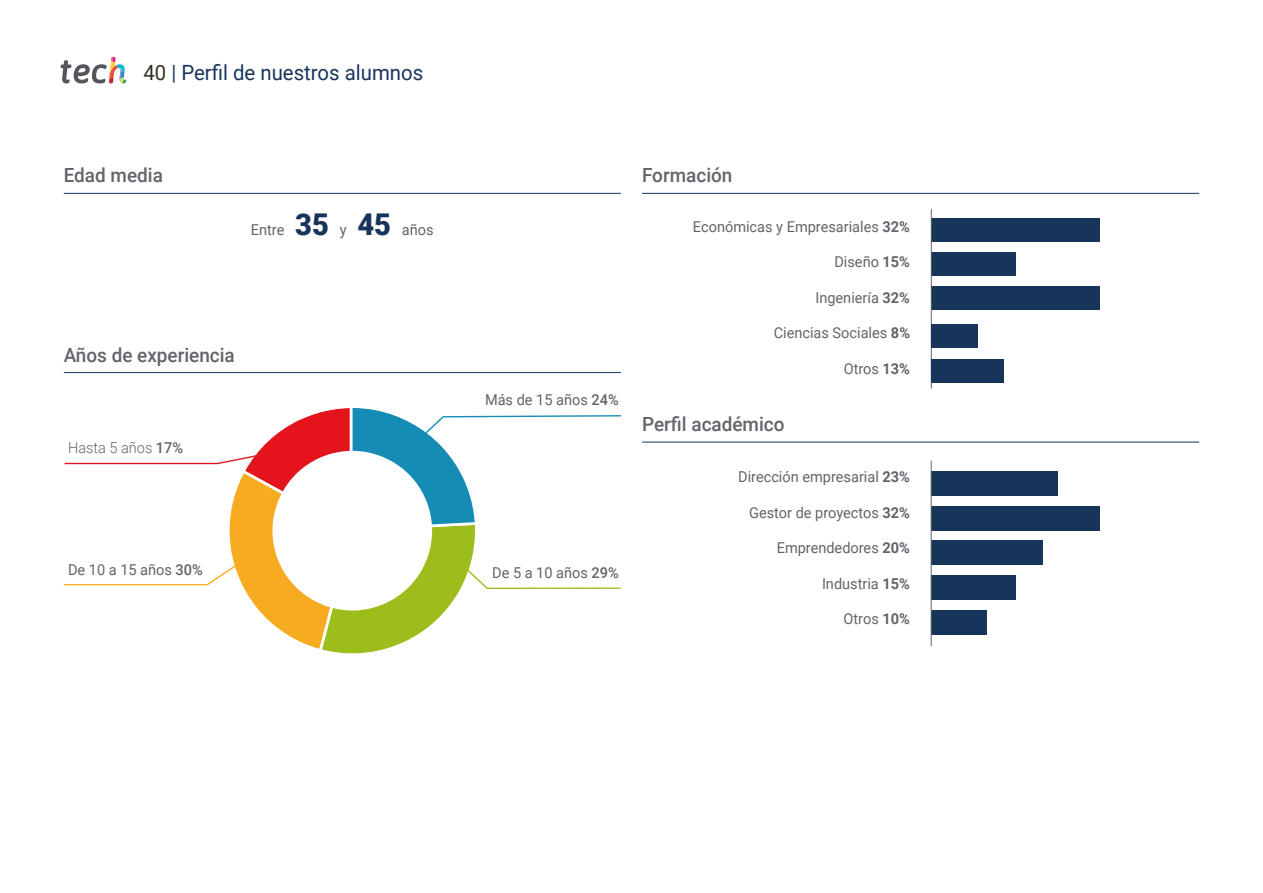
<style>
.page{position:relative;width:1263px;height:893px;background:#fff}
.page>*{position:absolute;margin:0;border:0;box-sizing:border-box;transform-origin:0 0}
.t1{font:21px "Roboto";color:#1a355c}
.t2{font:500 19.5px "Roboto";color:#61646a}
.t3{font:15px "Roboto";color:#61646a}
.t4{font:15px "Roboto";color:#636363}
.t5{font:300 15px "Roboto";color:#636363}
.s1{color:#312e20}
.s2{font-weight:900;font-size:30px;color:#17355b}
.s3{font-weight:500}
.s4{font-weight:700}
</style>
<div class="page">
<svg style="left:61px;top:57px;width:65px;height:27px"></svg>
<hr style="left:64px;top:193px;width:557px;height:1px;background:#17355b">
<hr style="left:64px;top:372px;width:557px;height:1px;background:#17355b">
<svg style="left:64px;top:408px;width:557px;height:246px"></svg>
<hr style="left:642px;top:442px;width:557px;height:1px;background:#17355b">
<hr style="left:642px;top:193px;width:557px;height:1px;background:#17355b">
<div style="left:931px;top:219px;width:168px;height:23px;background:#17355b"></div>
<div style="left:931px;top:252px;width:84px;height:24px;background:#17355b"></div>
<div style="left:931px;top:286px;width:168px;height:24px;background:#17355b"></div>
<hr style="left:931px;top:209px;width:1px;height:180px;background:#61646a">
<div style="left:931px;top:324px;width:47px;height:24px;background:#17355b"></div>
<div style="left:931px;top:359px;width:72px;height:24px;background:#17355b"></div>
<div style="left:931px;top:471px;width:127px;height:25px;background:#17355b"></div>
<div style="left:931px;top:506px;width:168px;height:24px;background:#17355b"></div>
<div style="left:931px;top:541px;width:111px;height:24px;background:#17355b"></div>
<div style="left:931px;top:575px;width:84px;height:25px;background:#17355b"></div>
<div style="left:931px;top:610px;width:56px;height:25px;background:#17355b"></div>
<hr style="left:931px;top:461px;width:1px;height:185px;background:#61646a">
<h1 class="t1" style="left:144px;top:57px;width:281px"><span class="s1">40</span> | Perfil de nuestros alumnos</h1>
<h2 class="t2" style="left:64px;top:161px;width:101px">Edad media</h2>
<p class="t3" style="left:251px;top:219px;width:184px">Entre <span class="s2">35</span> y <span class="s2">45</span> años</p>
<h2 class="t2" style="left:64px;top:341px;width:173px">Años de experiencia</h2>
<p class="t5" style="left:68px;top:437px;width:117px">Hasta 5 años <span class="s3">17%</span></p>
<p class="t4" style="left:485px;top:389px;width:135px">Más de 15 años <span class="s3">24%</span></p>
<p class="t4" style="left:68px;top:559px;width:136px">De 10 a 15 años <span class="s3">30%</span></p>
<p class="t4" style="left:492px;top:562px;width:128px">De 5 a 10 años <span class="s3">29%</span></p>
<h2 class="t2" style="left:642px;top:161px;width:92px">Formación</h2>
<p class="t3" style="left:693px;top:216px;width:219px">Económicas y Empresariales <span class="s4">32%</span></p>
<p class="t3" style="left:834px;top:252px;width:77px">Diseño <span class="s4">15%</span></p>
<p class="t3" style="left:815px;top:287px;width:96px">Ingeniería <span class="s4">32%</span></p>
<p class="t3" style="left:774px;top:323px;width:138px">Ciencias Sociales <span class="s4">8%</span></p>
<p class="t3" style="left:844px;top:358px;width:68px">Otros <span class="s4">13%</span></p>
<h2 class="t2" style="left:642px;top:411px;width:144px">Perfil académico</h2>
<p class="t3" style="left:738px;top:466px;width:173px">Dirección empresarial <span class="s4">23%</span></p>
<p class="t3" style="left:749px;top:502px;width:162px">Gestor de proyectos <span class="s4">32%</span></p>
<p class="t3" style="left:777px;top:537px;width:135px">Emprendedores <span class="s4">20%</span></p>
<p class="t3" style="left:822px;top:573px;width:89px">Industria <span class="s4">15%</span></p>
<p class="t3" style="left:843px;top:608px;width:68px">Otros <span class="s4">10%</span></p>
</div>
